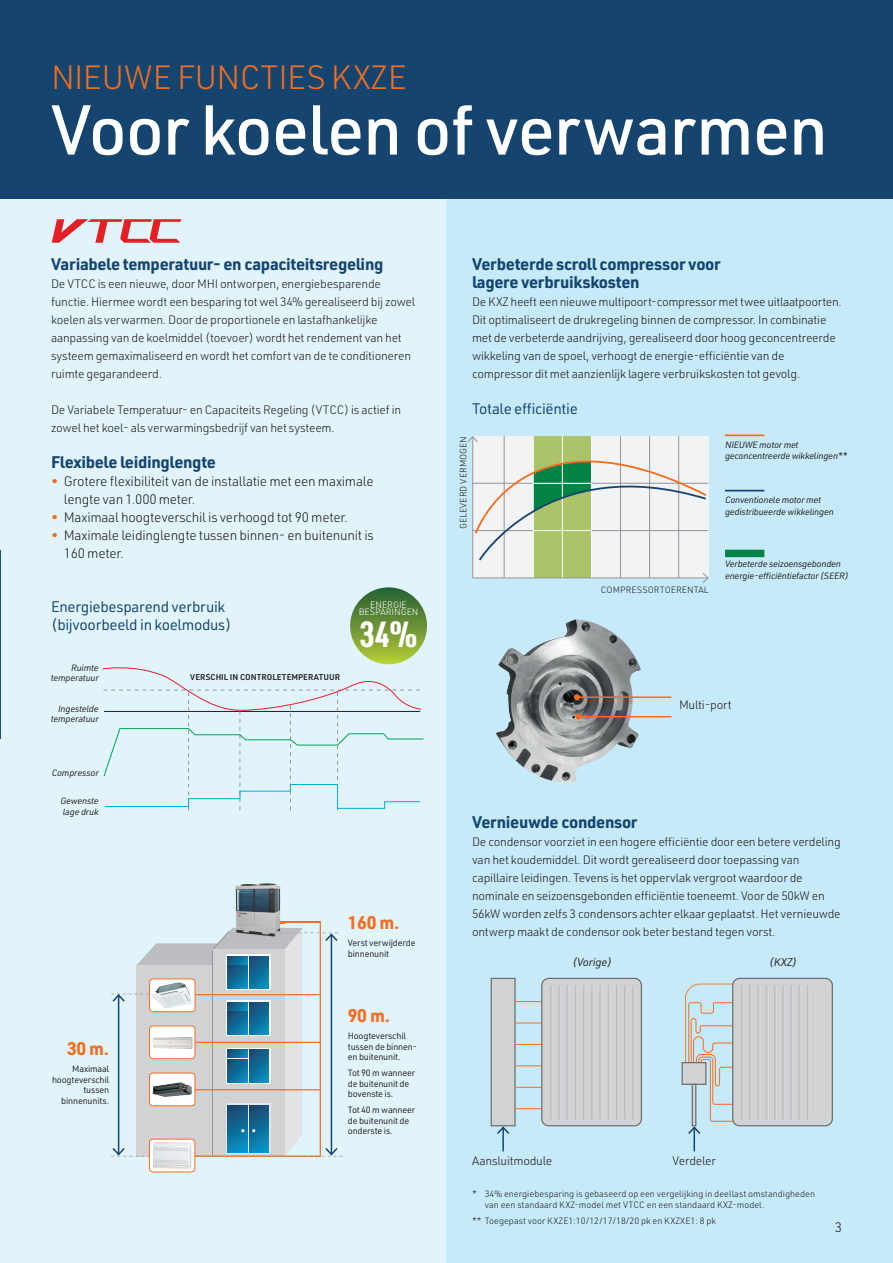
<style>
.page{position:relative;width:893px;height:1263px;background:#fff}
.page>*{position:absolute;margin:0;border:0;box-sizing:border-box;transform-origin:0 0}
.t1{font:500 69px "URWDIN";letter-spacing:-.02em;color:#fff}
.t2{font:700 35.55px "URWDIN Cond";color:#fff}
.t3{font:300 33px "URWDIN";letter-spacing:-.02em;color:#f36e21}
.t4{font:700 18px "URWDIN";letter-spacing:-.015em;color:#f36e21}
.t5{font:700 16.5px/18px "URWDIN";letter-spacing:-.02em;color:#15456f}
.t6{font:15px/18px "URWDIN";letter-spacing:-.02em;color:#15456f}
.t7{font:300 13.5px/18px "URWDIN";letter-spacing:-.02em;color:#231f20}
.t8{font:300 12px/18px "URWDIN";letter-spacing:-.02em;color:#231f20}
.t9{font:italic 10.95px "URWDIN";letter-spacing:-.02em;color:#231f20}
.t10{font:300 9px/10.5px "URWDIN";color:#231f20}
.t11{font:italic 9px/10.5px "URWDIN";letter-spacing:-.02em;color:#231f20}
.t12{font:9px/10.5px "URWDIN";letter-spacing:-.02em;color:#231f20}
.t13{font:300 9px/7.8px "URWDIN";color:#fff;text-align:center}
.t14{font:600 8.25px "URWDIN";color:#231f20}
.s1{color:#f36e21}
</style>
<div class="page">
<div style="left:0;top:198px;width:446px;height:1065px;background:#e1f4fc"></div>
<div style="left:446px;top:198px;width:447px;height:1065px;background:#c6eafa"></div>
<img style="left:0;top:550px;width:1px;height:188px">
<div style="left:0;top:0;width:893px;height:198px;background:#15456f"></div>
<svg style="left:102px;top:664px;width:322px;height:146px"></svg>
<svg style="left:52px;top:219px;width:129px;height:24px"></svg>
<div style="left:491px;top:978px;width:25px;height:148px;background:#d1d2d4;border:1px solid #6c6d70"></div>
<div style="left:542px;top:978px;width:99px;height:148px;background:#d1d2d4;border-radius:7px"></div>
<div style="left:541px;top:978px;width:101px;height:148px;border:1px solid #6c6d70;border-radius:7px"></div>
<svg style="left:550px;top:985px;width:3px;height:135px"></svg>
<svg style="left:558px;top:985px;width:3px;height:135px"></svg>
<hr style="left:567px;top:985px;width:2px;height:135px;background:#c9cacd">
<svg style="left:575px;top:985px;width:3px;height:135px"></svg>
<svg style="left:583px;top:985px;width:3px;height:135px"></svg>
<svg style="left:591px;top:985px;width:3px;height:135px"></svg>
<hr style="left:600px;top:985px;width:2px;height:135px;background:#cacbcd">
<svg style="left:608px;top:985px;width:3px;height:135px"></svg>
<svg style="left:616px;top:985px;width:3px;height:135px"></svg>
<svg style="left:624px;top:985px;width:3px;height:135px"></svg>
<svg style="left:632px;top:985px;width:3px;height:135px"></svg>
<svg style="left:516px;top:1001px;width:25px;height:1px"></svg>
<svg style="left:516px;top:1108px;width:25px;height:1px"></svg>
<svg style="left:516px;top:1087px;width:25px;height:1px"></svg>
<svg style="left:516px;top:1065px;width:25px;height:1px"></svg>
<svg style="left:516px;top:1044px;width:25px;height:1px"></svg>
<svg style="left:516px;top:1023px;width:25px;height:1px"></svg>
<hr style="left:502px;top:1127px;width:2px;height:24px;background:#15456f">
<svg style="left:495px;top:1125px;width:16px;height:10px"></svg>
<div style="left:681px;top:1062px;width:26px;height:23px;background:#d1d2d4;border:1px solid #6c6d70"></div>
<div style="left:733px;top:978px;width:99px;height:148px;background:#d1d2d4;border-radius:7px"></div>
<div style="left:732px;top:978px;width:101px;height:148px;border:1px solid #6c6d70;border-radius:7px"></div>
<svg style="left:741px;top:985px;width:3px;height:135px"></svg>
<svg style="left:749px;top:985px;width:3px;height:135px"></svg>
<svg style="left:757px;top:985px;width:3px;height:135px"></svg>
<hr style="left:766px;top:985px;width:2px;height:135px;background:#c8c9cb">
<svg style="left:774px;top:985px;width:3px;height:135px"></svg>
<svg style="left:782px;top:985px;width:3px;height:135px"></svg>
<svg style="left:790px;top:985px;width:3px;height:135px"></svg>
<hr style="left:799px;top:985px;width:2px;height:135px;background:#c8c9cc">
<svg style="left:807px;top:985px;width:3px;height:135px"></svg>
<hr style="left:693px;top:1127px;width:2px;height:24px;background:#15456f">
<svg style="left:685px;top:983px;width:49px;height:152px"></svg>
<hr style="left:725px;top:434px;width:39px;height:2px;background:#f36e21">
<hr style="left:725px;top:490px;width:39px;height:1px;background:#15456f">
<div style="left:725px;top:550px;width:39px;height:7px;background:#008345"></div>
<div style="left:473px;top:436px;width:236px;height:142px;background:#f2f3f4"></div>
<div style="left:533px;top:436px;width:58px;height:141px;background:#abc369"></div>
<hr style="left:472px;top:577px;width:236px;height:1px;background:#939598">
<svg style="left:702px;top:572px;width:7px;height:11px"></svg>
<hr style="left:472px;top:437px;width:1px;height:141px;background:#939598">
<hr style="left:504px;top:436px;width:1px;height:142px;background:#939598">
<hr style="left:533px;top:436px;width:1px;height:141px;background:#fff">
<hr style="left:562px;top:436px;width:1px;height:141px;background:#fff">
<hr style="left:591px;top:436px;width:1px;height:141px;background:#fff">
<hr style="left:620px;top:436px;width:1px;height:142px;background:#939598">
<hr style="left:649px;top:436px;width:1px;height:142px;background:#939598">
<hr style="left:678px;top:436px;width:1px;height:142px;background:#939598">
<svg style="left:467px;top:436px;width:241px;height:126px"></svg>
<hr style="left:533px;top:483px;width:58px;height:1px;background:#fff">
<hr style="left:533px;top:530px;width:58px;height:1px;background:#fff">
<img style="left:496px;top:619px;width:145px;height:163px">
<hr style="left:577px;top:696px;width:94px;height:2px;background:#f36e21">
<svg style="left:574px;top:694px;width:6px;height:6px"></svg>
<hr style="left:578px;top:716px;width:93px;height:1px;background:#f36e21">
<svg style="left:575px;top:714px;width:6px;height:6px"></svg>
<div style="left:149px;top:1139px;width:46px;height:33px;background:#fff;border-radius:3px"></div>
<div style="left:149px;top:1139px;width:46px;height:33px;border:1px solid #f36e21;border-radius:3px"></div>
<img style="left:153px;top:1157px;width:38px;height:12px">
<div style="left:350px;top:587px;width:77px;height:77px;background:linear-gradient(to bottom,#29613b,#b3c935);border-radius:38px"></div>
<img style="left:235px;top:883px;width:50px;height:39px">
<svg style="left:111px;top:922px;width:232px;height:235px"></svg>
<h3 class="t3" style="left:51px;top:55px;width:357px">NIEUWE FUNCTIES KXZE</h3>
<h1 class="t1" style="left:51px;top:84px;width:778px">Voor koelen of verwarmen</h1>
<h3 class="t5" style="left:51px;top:255px;width:334px">Variabele temperatuur- en capaciteitsregeling</h3>
<p class="t8" style="left:51px;top:275px;width:366px">De VTCC is een nieuwe, door MHI ontworpen, energie besparende functie. Hiermee wordt een besparing tot wel 34% gerealiseerd bij zowel koelen als verwarmen. Door de proportionele en lastafhankelijke aanpassing van de koelmiddel (toevoer) wordt het rendement van het systeem gemaximaliseerd en wordt het comfort van de te conditioneren ruimte gegarandeerd.</p>
<p class="t8" style="left:51px;top:401px;width:352px">De Variabele Temperatuur- en Capaciteits Regeling (VTCC) is actief in zowel het koel- als verwarmingsbedrijf van het systeem.</p>
<h3 class="t5" style="left:51px;top:453px;width:167px">Flexibele leidinglengte</h3>
<p class="t7" style="left:64px;top:472px;width:311px;text-indent:-13px"><span class="s1">•</span> Grotere flexibiliteit van de installatie met een maximale lengte van 1.000 meter.</p>
<p class="t7" style="left:51px;top:508px;width:298px"><span class="s1">•</span> Maximaal hoogteverschil is verhoogd tot 90 meter.</p>
<p class="t7" style="left:64px;top:526px;width:311px;text-indent:-13px"><span class="s1">•</span> Maximale leidinglengte tussen binnen- en buitenunit is<br>160 meter.</p>
<p class="t6" style="left:51px;top:597px;width:182px">Energiebesparend verbruik (bijvoorbeeld in koelmodus)</p>
<p class="t11" style="left:51px;top:662px;width:49px;text-align:right">Ruimte temperatuur</p>
<p class="t11" style="left:51px;top:703px;width:49px;text-align:right">Ingestelde temperatuur</p>
<p class="t14" style="left:190px;top:672px;width:151px">VERSCHIL IN CONTROLETEMPERATUUR</p>
<p class="t11" style="left:52px;top:768px;width:48px">Compressor</p>
<p class="t11" style="left:60px;top:796px;width:40px">Gewenste lage druk</p>
<p class="t13" style="left:359px;top:600px;width:61px">ENERGIE<br>BESPARINGEN</p>
<h2 class="t2" style="left:360px;top:611px;width:59px">34%</h2>
<h3 class="t4" style="left:67px;top:1037px;width:44px">30 m.</h3>
<p class="t12" style="left:52px;top:1064px;width:59px;text-align:right">Maximaal hoogteverschil tussen binnenunits.</p>
<h3 class="t4" style="left:348px;top:910px;width:53px">160 m.</h3>
<p class="t12" style="left:348px;top:937px;width:69px">Verst verwijderde binnenunit</p>
<h3 class="t4" style="left:348px;top:1004px;width:44px">90 m.</h3>
<p class="t12" style="left:348px;top:1031px;width:71px">Hoogteverschil tussen de binnen&shy;en buitenunit.</p>
<p class="t12" style="left:348px;top:1067px;width:69px">Tot 90 m wanneer de buitenunit de bovenste is.</p>
<p class="t12" style="left:348px;top:1104px;width:69px">Tot 40 m wanneer de buitenunit de onderste is.</p>
<h3 class="t5" style="left:472px;top:255px;width:250px">Verbeterde scroll compressor voor lagere verbruikskosten</h3>
<p class="t8" style="left:472px;top:293px;width:371px">De KXZ heeft een nieuwe multipoort-compressor met twee uitlaatpoorten.<br>Dit optimaliseert de drukregeling binnen de compressor. In combinatie met de verbeterde aandrijving, gerealiseerd door hoog geconcentreerde wikkeling van de spoel, verhoogt de energie-efficiëntie van de compressor dit met aanzienlijk lagere verbruikskosten tot gevolg.</p>
<p class="t6" style="left:472px;top:399px;width:107px">Totale efficiëntie</p>
<p class="t10" style="left:458px;top:529px;width:95px;rotate:-90deg">GELEVERD VERMOGEN</p>
<p class="t11" style="left:725px;top:439px;width:124px">NIEUWE motor met geconcentreerde wikkelingen**</p>
<p class="t11" style="left:725px;top:494px;width:110px;line-height:12px">Conventionele motor met gedistribueerde wikkelingen</p>
<p class="t10" style="left:601px;top:585px;width:109px">COMPRESSORTOERENTAL</p>
<p class="t11" style="left:725px;top:558px;width:125px;line-height:12px">Verbeterde seizoens gebonden energie-efficiëntiefactor (SEER)</p>
<p class="t8" style="left:679px;top:695px;width:54px">Multi-port</p>
<h3 class="t5" style="left:472px;top:813px;width:167px">Vernieuwde condensor</h3>
<p class="t8" style="left:472px;top:833px;width:370px">De condensor voorziet in een hogere efficiëntie door een betere verdeling van het koudemiddel. Dit wordt gerealiseerd door toepassing van capillaire leidingen. Tevens is het oppervlak vergroot waardoor de nominale en seizoensgebonden efficiëntie toeneemt. Voor de 50kW en 56kW worden zelfs 3 condensors achter elkaar geplaatst. Het vernieuwde ontwerp maakt de condensor ook beter bestand tegen vorst.</p>
<p class="t9" style="left:572px;top:954px;width:41px">(Vorige)</p>
<p class="t9" style="left:769px;top:954px;width:29px">(KXZ)</p>
<p class="t8" style="left:472px;top:1151px;width:82px">Aansluitmodule</p>
<p class="t8" style="left:673px;top:1151px;width:45px">Verdeler</p>
<p class="t10" style="left:485px;top:1188px;width:332px;text-indent:-13px">* 34% energiebesparing is gebaseerd op een vergelijking in deellast omstandigheden van een standaard KXZ-model met VTCC en een standaard KXZ-model.</p>
<p class="t10" style="left:472px;top:1215px;width:245px">** Toegepast voor KXZE1:10/12/17/18/20 pk en KXZXE1: 8 pk</p>
<p class="t7" style="left:835px;top:1217px;width:9px">3</p>
</div>
